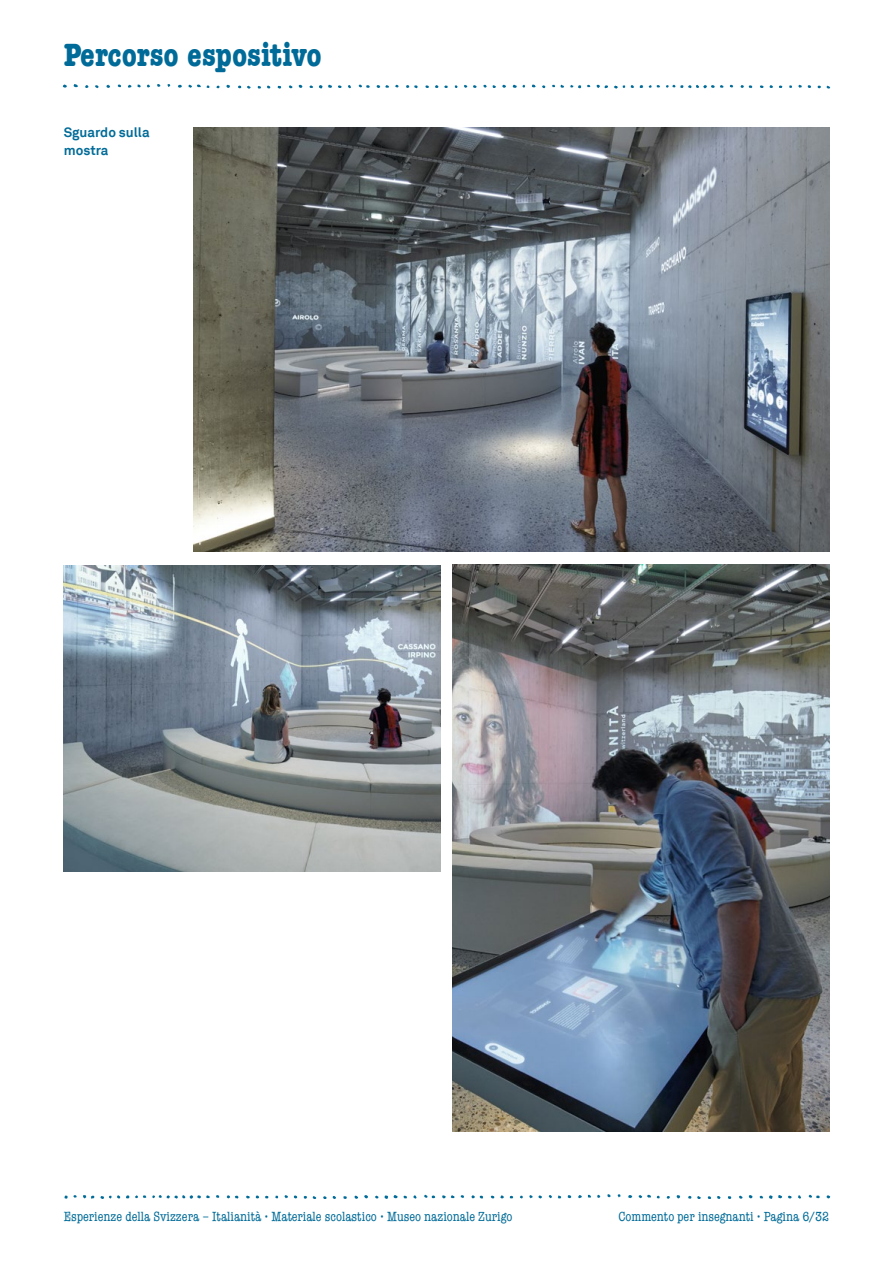
<style>
.page{position:relative;width:893px;height:1263px;background:#fff}
.page>*{position:absolute;margin:0;border:0;box-sizing:border-box;transform-origin:0 0}
.UfS_Lauftext_11_14{font:700 condensed 33px "American Typewriter";color:#006b98}
.t1{font:condensed 13.5px "American Typewriter";color:#006b98}
.UfS_Lauftext_11_14-2{font:700 13.5px/18px "Akkurat";color:#006b98}
</style>
<div class="page">
<img style="left:62px;top:84px;width:769px;height:5px">
<img style="left:64px;top:1194px;width:767px;height:5px">
<img style="left:193px;top:128px;width:636px;height:423px">
<img style="left:64px;top:566px;width:376px;height:306px">
<img style="left:453px;top:564px;width:376px;height:567px">
<p class="UfS_Lauftext_11_14" style="left:64px;top:35px;width:259px">Percorso espositivo</p>
<p class="UfS_Lauftext_11_14-2" style="left:64px;top:124px;width:87px">Sguardo sulla mostra</p>
<p class="t1" style="left:64px;top:1209px;width:450px">Esperienze della Svizzera – Italianità • Materiale scolastico • Museo nazionale Zurigo</p>
<p class="t1" style="left:618px;top:1209px;width:212px">Commento per insegnanti • Pagina 6/32</p>
</div>
